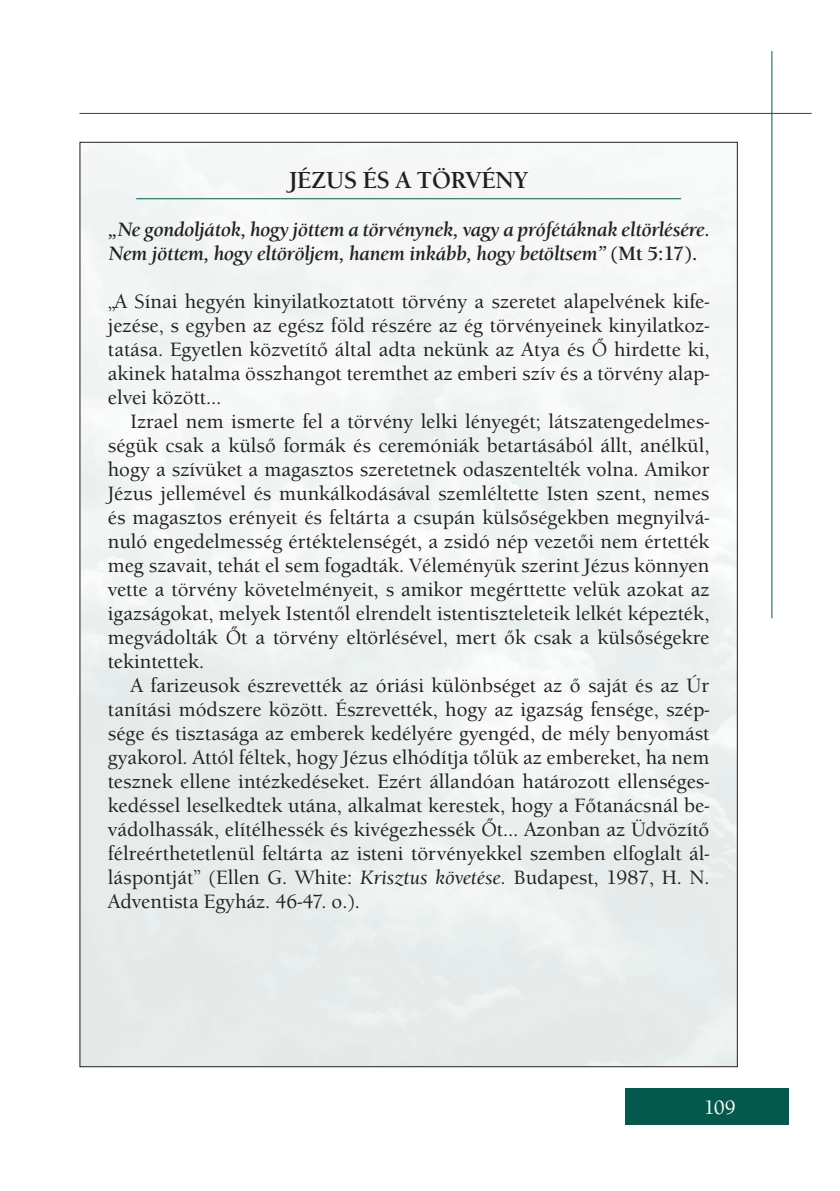
<style>
.page{position:relative;width:840px;height:1191px;background:#fff}
.page>*{position:absolute;margin:0;border:0;box-sizing:border-box;transform-origin:0 0}
.t1{font:700 24px "Berkeley Old Sty Itc TEE";color:#231f20}
.t2{font:500 20px/24px "Berkeley Old Sty Itc TEE";color:#231f20;text-align:justify}
.t3{font:italic 700 20px/24px "Berkeley Old Sty Itc TEE";letter-spacing:-.01em;color:#231f20}
.t4{font:500 20px "Berkeley Old Sty Itc TEE";color:#fff}
.s1{font-style:normal}
.s2{font-style:italic}
</style>
<div class="page">
<img style="left:81px;top:144px;width:654px;height:921px">
<div style="left:624px;top:1089px;width:164px;height:36px;background:#05584c"></div>
<hr style="left:79px;top:113px;width:732px;height:1px;background:#05584c">
<hr style="left:771px;top:51px;width:1px;height:567px;background:#05584c">
<hr style="left:136px;top:198px;width:544px;height:1px;background:#05584c">
<p class="t1" style="left:289px;top:166px;width:240px">JÉZUS ÉS A TÖRVÉNY</p>
<p class="t3" style="left:108px;top:217px;width:602px">„Ne gondoljátok, hogy jöttem a törvénynek, vagy a prófétáknak eltörlésére.<br>Nem jöttem, hogy eltöröljem, hanem inkább, hogy betöltsem” <span class="s1">(Mt 5:17).</span></p>
<p class="t2" style="left:108px;top:289px;width:603px">„A Sínai hegyén kinyilatkoztatott törvény a szeretet alapelvének kife&shy;jezése, s egyben az egész föld részére az ég törvényeinek kinyilatkoz&shy;tatása. Egyetlen közvetítő által adta nekünk az Atya és Ő hirdette ki, akinek hatalma összhangot teremthet az emberi szív és a törvény alap&shy;elvei között…</p>
<p class="t2" style="left:108px;top:409px;width:603px;text-indent:23px">Izrael nem ismerte fel a törvény lelki lényegét; látszatengedelmes&shy;ségük csak a külső formák és ceremóniák betartásából állt, anélkül, hogy a szívüket a magasztos szeretetnek odaszentelték volna. Amikor Jézus jellemével és munkálkodásával szemléltette Isten szent, nemes és magasztos erényeit és feltárta a csupán külsőségekben megnyilvá&shy;nuló engedelmesség értéktelenségét, a zsidó nép vezetői nem értették meg szavait, tehát el sem fogadták. Véleményük szerint Jézus könnyen vette a törvény követelményeit, s amikor megérttette velük azokat az igazságokat, melyek Istentől elrendelt istentiszteleteik lelkét képezték, megvádolták Őt a törvény eltörlésével, mert ők csak a külsőségekre tekintettek.</p>
<p class="t2" style="left:108px;top:673px;width:603px;text-indent:23px">A farizeusok észrevették az óriási különbséget az ő saját és az Úr tanítási módszere között. Észrevették, hogy az igazság fensége, szép&shy;sége és tisztasága az emberek kedélyére gyengéd, de mély benyomást gyakorol. Attól féltek, hogy Jézus elhódítja tőlük az embereket, ha nem tesznek ellene intézkedéseket. Ezért állandóan határozott ellenséges&shy;kedéssel leselkedtek utána, alkalmat kerestek, hogy a Főtanácsnál be&shy;vádolhassák, elítélhessék és kivégezhessék Őt… Azonban az Üdvözítő félreérthetetlenül feltárta az isteni törvényekkel szemben elfoglalt ál&shy;láspontját” (Ellen G. White: <span class="s2">Krisztus követése.</span> Budapest, 1987, H. N.<br>Adventista Egyház. 46-47. o.).</p>
<p class="t4" style="left:703px;top:1096px;width:33px">109</p>
</div>
